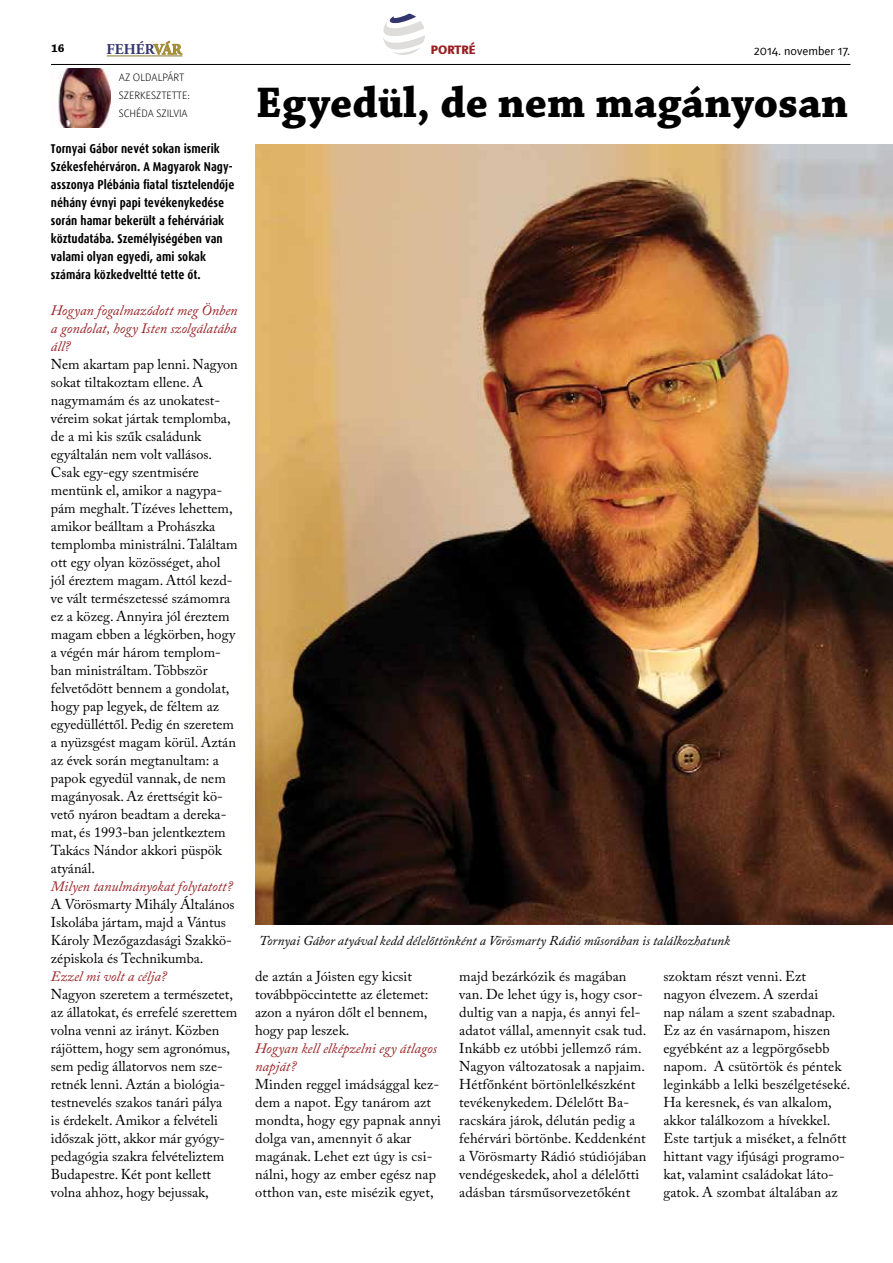
<style>
.page{position:relative;width:893px;height:1263px;background:#fff}
.page>*{position:absolute;margin:0;border:0;box-sizing:border-box;transform-origin:0 0}
.t1{font:700 45px "Chaparral Pro";color:#000}
.t2{font:700 15px "Adobe Garamond Pro";color:#34346e}
.t3{font:14.25px/18px "Adobe Caslon Pro";color:#000}
.t4{font:italic 14.25px/18px "Adobe Caslon Pro";color:#981f22;text-align:justify}
.t5{font:italic 13.5px "Adobe Caslon Pro";color:#000}
.t6{font:700 12.75px/18px "Dax CE Condensed";color:#000}
.t7{font:12px "Textra LT";color:#000}
.t8{font:800 12px "Textra LT";color:#981f22}
.t9{font:700 12px "Chaparral Pro";color:#000}
.t10{font:300 10.5px/18px "Textra LT";color:#000}
.s1{color:#a38d38}
</style>
<div class="page">
<hr style="left:51px;top:64px;width:799px;height:1px;background:#000">
<svg style="left:153px;top:41px;width:29px;height:14px"></svg>
<hr style="left:107px;top:56px;width:75px;height:1px;background:#87762c">
<svg style="left:383px;top:14px;width:42px;height:41px"></svg>
<img style="left:58px;top:68px;width:52px;height:60px">
<img style="left:255px;top:145px;width:638px;height:779px">
<p class="t9" style="left:51px;top:41px;width:15px">16</p>
<p class="t2" style="left:107px;top:41px;width:77px">FEHÉR<span class="s1">VÁR</span></p>
<p class="t8" style="left:431px;top:42px;width:46px">PORTRÉ</p>
<p class="t7" style="left:754px;top:43px;width:98px">2014. november 17.</p>
<p class="t10" style="left:119px;top:68px;width:73px">AZ OLDALPÁRT<br>SZERKESZTETTE:<br>SCH ÉDA SZILVIA</p>
<p class="t6" style="left:51px;top:140px;width:185px">Tornyai Gábor nevét sokan ismerik Székesfehérváron. A Magyarok Nagy&shy;asszonya Plébánia fiatal tisztelendője néhány évnyi papi tevékenykedése során hamar bekerült a fehérváriak köztudatába. Személyiségében van valami olyan egyedi, ami sokak számára közkedveltté tette őt.</p>
<p class="t4" style="left:51px;top:301px;width:188px">Hogyan fogalmazódott meg Önben a gondolat, hogy Isten szolgálatába áll?</p>
<p class="t3" style="left:51px;top:355px;width:188px">Nem akartam pap lenni. Nagyon sokat tiltakoztam ellene. A nagymamám és az unokatest&shy;véreim sokat jártak templomba, de a mi kis szűk családunk egyáltalán nem volt vallásos.<br>Csak egy-egy szentmisére mentünk el, amikor a nagypa&shy;pám meghalt. Tízéves lehettem, amikor beálltam a Prohászka templomba ministrálni. Találtam ott egy olyan közösséget, ahol jól éreztem magam. Attól kezd&shy;ve vált természetessé számomra ez a közeg. Annyira jól éreztem magam ebben a légkörben, hogy a végén már három templom&shy;ban ministráltam. Többször felvetődött bennem a gondolat, hogy pap legyek, de féltem az egyedülléttől. Pedig én szeretem a nyüzsgést magam körül. Aztán az évek során megtanultam: a papok egyedül vannak, de nem magányosak. Az érettségit kö&shy;vető nyáron beadtam a dereka&shy;mat, és 1993-ban jelentkeztem<br>Takács Nándor akkori püspök atyánál.</p>
<p class="t4" style="left:51px;top:877px;width:183px">Milyen tanulmányokat folytatott?</p>
<p class="t3" style="left:51px;top:895px;width:185px">A Vörösmarty Mihály Általános<br>Iskolába jártam, majd a Vántus<br>Károly Mezőgazdasági Szakkö&shy;zépiskola és Technikumba.</p>
<p class="t4" style="left:51px;top:967px;width:118px">Ezzel mi volt a célja?</p>
<p class="t3" style="left:51px;top:985px;width:188px">Nagyon szeretem a természetet, az állatokat, és errefelé szerettem volna venni az irányt. Közben rájöttem, hogy sem agronómus, sem pedig állatorvos nem sze&shy;retnék lenni. Aztán a biológia&shy;testnevelés szakos tanári pálya<br>is érdekelt. Amikor a felvételi időszak jött, akkor már gyógy&shy;pedagógia szakra felvételiztem<br>Budapestre. Két pont kellett volna ahhoz, hogy bejussak,</p>
<h1 class="t1" style="left:256px;top:76px;width:594px">Egyedül, de nem magányosan</h1>
<p class="t5" style="left:259px;top:932px;width:473px">Tornyai Gábor atyával kedd délelőttönként a Vörösmarty Rádió műsorában is találkozhatunk</p>
<p class="t3" style="left:255px;top:967px;width:175px">de aztán a Jóisten egy kicsit továbbpöccintette az életemet: azon a nyáron dőlt el bennem, hogy pap leszek.</p>
<p class="t4" style="left:255px;top:1039px;width:183px">Hogyan kell elképzelni egy átlagos napját?</p>
<p class="t3" style="left:255px;top:1075px;width:187px">Minden reggel imádsággal kez&shy;dem a napot. Egy tanárom azt mondta, hogy egy papnak annyi dolga van, amennyit ő akar magának. Lehet ezt úgy is csi&shy;nálni, hogy az ember egész nap otthon van, este misézik egyet,</p>
<p class="t3" style="left:459px;top:967px;width:189px">majd bezárkózik és magában van. De lehet úgy is, hogy csor&shy;dultig van a napja, és annyi fel&shy;adatot vállal, amennyit csak tud.<br>Inkább ez utóbbi jellemző rám.<br>Nagyon változatosak a napjaim.<br>Hétfőnként börtönlelkészként tevékenykedem. Délelőtt Ba&shy;racskára járok, délután pedig a fehérvári börtönbe. Keddenként a Vörösmarty Rádió stúdiójában vendégeskedek, ahol a délelőtti adásban társműsorvezetőként</p>
<p class="t3" style="left:663px;top:967px;width:189px">szoktam részt venni. Ezt nagyon élvezem. A szerdai<br>nap nálam a szent szabadnap.<br>Ez az én vasárnapom, hiszen egyébként az a legpörgősebb napom. A csütörtök és péntek leginkább a lelki beszélgetéseké.<br>Ha keresnek, és van alkalom, akkor találkozom a hívekkel.<br>Este tartjuk a miséket, a felnőtt hittant vagy ifjúsági programo&shy;kat, valamint családokat láto&shy;gatok. A szombat általában az</p>
</div>
